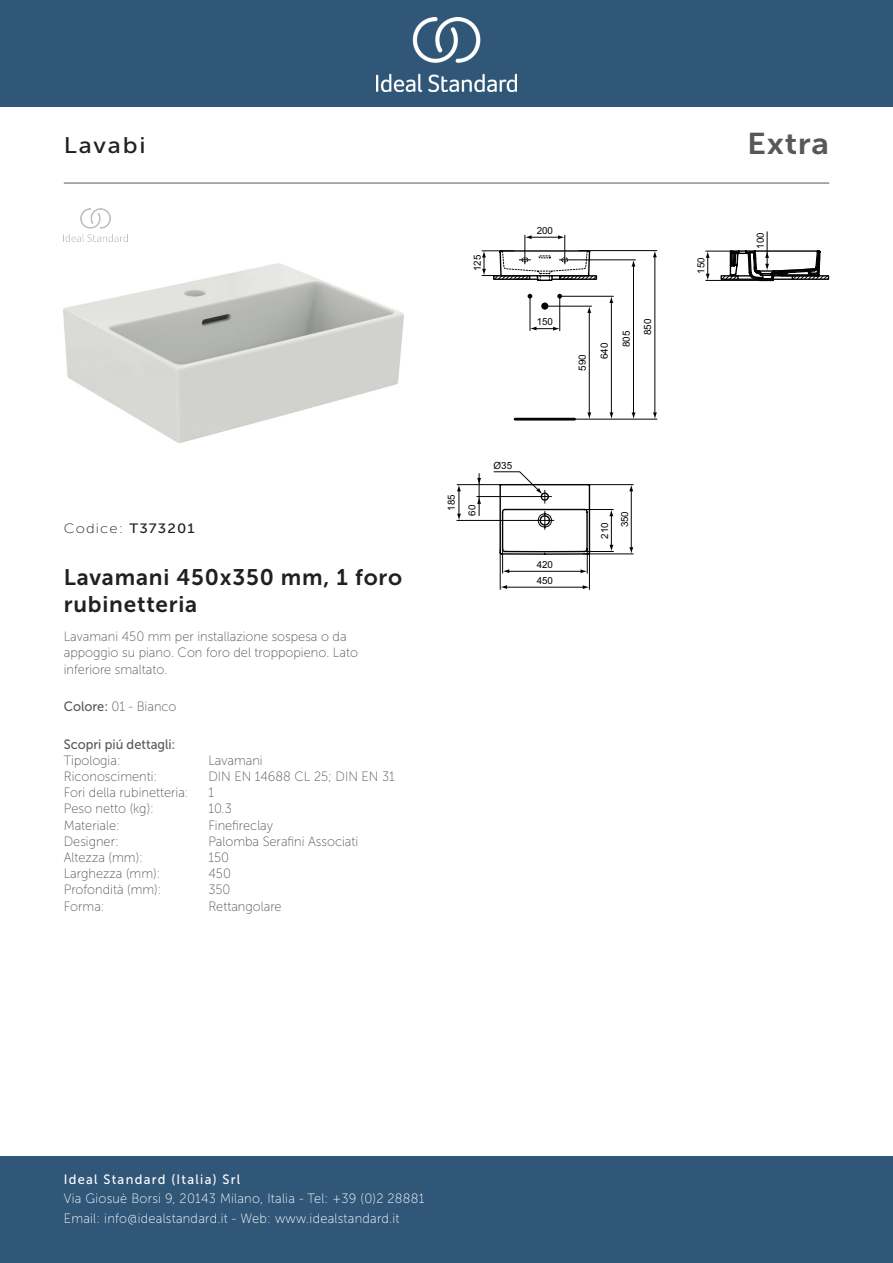
<style>
.page{position:relative;width:893px;height:1263px;background:#fff}
.page>*{position:absolute;margin:0;border:0;box-sizing:border-box;transform-origin:0 0}
._001_Produkttyp{font:30px "Museo Sans 700";letter-spacing:.02em;color:#57585a;scale:1.1 1}
.Article_Name{font:22.5px/27px "Museo Sans 700";letter-spacing:.035em;color:#231f20}
.t1{font:22.5px "Museo Sans 500";letter-spacing:.075em;color:#231f20;scale:1.1 1}
.t2{font:13.5px/19.5px "Museo Sans 100";letter-spacing:.02em;color:#fff;scale:.95 1}
.Marketing_Descriptio{font:13.5px/16.2px "Museo Sans 100";color:#57585a;scale:.95 1}
.Accreditations{font:13.5px "Museo Sans 100";color:#57585a;scale:.95 1}
.Designer{font:13.5px "Museo Sans 100";color:#57585a;scale:.95 1}
.t3{font:13.5px "Museo Sans 500";letter-spacing:.1em;color:#fff;scale:.95 1}
.Tap_Holes{font:13.5px "Museo Sans 100";color:#57585a;scale:.95 1}
.Material{font:13.5px "Museo Sans 100";color:#57585a;scale:.95 1}
.t4{font:13.5px "Museo Sans 500";color:#57585a;scale:.95 1}
.Type{font:13.5px "Museo Sans 100";color:#57585a;scale:.95 1}
.Net_Weight__kg{font:13.5px "Museo Sans 100";color:#57585a;scale:.95 1}
.Depth__mm{font:13.5px "Museo Sans 100";color:#57585a;scale:.95 1}
.Shape{font:13.5px "Museo Sans 100";color:#57585a;scale:.95 1}
.Width__mm{font:13.5px "Museo Sans 100";color:#57585a;scale:.95 1}
.Colour{font:13.5px "Museo Sans 100";color:#57585a;scale:.95 1}
.Height__mm{font:13.5px "Museo Sans 100";color:#57585a;scale:.95 1}
.t5{font:13.5px "Museo Sans 100";letter-spacing:.075em;color:#231f20;scale:1.1 1}
.t6{font:9.9px "Arial";color:#040503}
.t7{font:9.75px/20px "Arial";color:#040503}
.s1{font-family:"Museo Sans 500"}
</style>
<div class="page">
<div style="left:0;top:1157px;width:893px;height:106px;background:#305678"></div>
<div style="left:0;top:0;width:893px;height:107px;background:#305678"></div>
<img style="left:376px;top:18px;width:141px;height:73px">
<hr style="left:64px;top:183px;width:765px;height:1px;background:#57585a">
<img style="left:64px;top:264px;width:340px;height:178px">
<svg style="left:539px;top:250px;width:167px;height:276px"></svg>
<hr style="left:515px;top:418px;width:60px;height:3px;background:#040503">
<div style="left:541px;top:302px;width:7px;height:8px;background:#040503;border-radius:50%"></div>
<svg style="left:528px;top:294px;width:4px;height:5px"></svg>
<svg style="left:557px;top:294px;width:5px;height:5px"></svg>
<hr style="left:506px;top:587px;width:78px;height:1px;background:#040503">
<svg style="left:583px;top:585px;width:6px;height:4px"></svg>
<svg style="left:501px;top:585px;width:6px;height:4px"></svg>
<hr style="left:500px;top:549px;width:1px;height:40px;background:#040503">
<hr style="left:589px;top:549px;width:1px;height:40px;background:#040503">
<hr style="left:457px;top:520px;width:79px;height:1px;background:#040503">
<svg style="left:457px;top:485px;width:4px;height:35px"></svg>
<hr style="left:457px;top:484px;width:46px;height:1px;background:#040503">
<hr style="left:654px;top:255px;width:1px;height:159px;background:#040503">
<svg style="left:653px;top:412px;width:4px;height:7px"></svg>
<svg style="left:653px;top:251px;width:4px;height:6px"></svg>
<hr style="left:579px;top:250px;width:78px;height:1px;background:#040503">
<hr style="left:559px;top:259px;width:76px;height:1px;background:#040503">
<hr style="left:633px;top:265px;width:1px;height:149px;background:#040503">
<svg style="left:632px;top:412px;width:4px;height:7px"></svg>
<svg style="left:631px;top:260px;width:4px;height:7px"></svg>
<hr style="left:561px;top:296px;width:52px;height:1px;background:#040503">
<hr style="left:546px;top:306px;width:46px;height:1px;background:#040503">
<hr style="left:611px;top:302px;width:1px;height:112px;background:#040503">
<svg style="left:609px;top:412px;width:4px;height:7px"></svg>
<svg style="left:609px;top:296px;width:4px;height:7px"></svg>
<hr style="left:589px;top:311px;width:1px;height:103px;background:#040503">
<svg style="left:587px;top:412px;width:4px;height:7px"></svg>
<svg style="left:587px;top:306px;width:4px;height:7px"></svg>
<hr style="left:524px;top:419px;width:133px;height:1px;background:#040503">
<hr style="left:767px;top:232px;width:1px;height:35px;background:#040503">
<svg style="left:706px;top:249px;width:123px;height:33px"></svg>
<svg style="left:482px;top:235px;width:115px;height:48px"></svg>
<svg style="left:530px;top:326px;width:29px;height:5px"></svg>
<hr style="left:530px;top:296px;width:1px;height:34px;background:#040503">
<hr style="left:559px;top:296px;width:1px;height:35px;background:#040503">
<hr style="left:583px;top:553px;width:50px;height:1px;background:#040503">
<hr style="left:587px;top:484px;width:46px;height:1px;background:#040503">
<hr style="left:631px;top:490px;width:1px;height:59px;background:#040503">
<svg style="left:629px;top:547px;width:4px;height:7px"></svg>
<svg style="left:629px;top:485px;width:4px;height:6px"></svg>
<svg style="left:493px;top:471px;width:120px;height:102px"></svg>
<hr style="left:477px;top:496px;width:74px;height:1px;background:#040503">
<hr style="left:479px;top:473px;width:1px;height:43px;background:#040503">
<svg style="left:477px;top:478px;width:4px;height:7px"></svg>
<svg style="left:477px;top:497px;width:4px;height:7px"></svg>
<img style="left:65px;top:208px;width:63px;height:34px">
<p class="t1" style="left:64px;top:133px;width:76px">Lavabi</p>
<p class="_001_Produkttyp" style="left:747px;top:127px;width:76px">Extra</p>
<p class="t5" style="left:64px;top:521px;width:121px">Codice: <span class="s1">T373201</span></p>
<p class="Article_Name" style="left:64px;top:564px;width:340px">Lavamani 450x350 mm, 1 foro rubinetteria</p>
<p class="Marketing_Descriptio" style="left:64px;top:629px;width:311px">Lavamani 450 mm per installazione sospesa o da appoggio su piano. Con foro del troppopieno. Lato inferiore smaltato.</p>
<p class="Colour" style="left:64px;top:699px;width:120px"><span class="s1">Colore:</span> 01 - Bianco</p>
<p class="t4" style="left:64px;top:736px;width:119px">Scopri piú dettagli:</p>
<p class="Type" style="left:64px;top:753px;width:62px">Tipologia:</p>
<p class="Type" style="left:208px;top:753px;width:59px">Lavamani</p>
<p class="Accreditations" style="left:64px;top:769px;width:100px">Riconoscimenti:</p>
<p class="Accreditations" style="left:208px;top:769px;width:198px">DIN EN 14688 CL 25; DIN EN 31</p>
<p class="Tap_Holes" style="left:64px;top:785px;width:133px">Fori della rubinetteria:</p>
<p class="Tap_Holes" style="left:208px;top:785px;width:7px">1</p>
<p class="Net_Weight__kg" style="left:64px;top:801px;width:96px">Peso netto (kg):</p>
<p class="Net_Weight__kg" style="left:208px;top:801px;width:26px">10.3</p>
<p class="Material" style="left:64px;top:818px;width:61px">Materiale:</p>
<p class="Material" style="left:208px;top:818px;width:70px">Finefireclay</p>
<p class="Designer" style="left:64px;top:834px;width:59px">Designer:</p>
<p class="Designer" style="left:208px;top:834px;width:159px">Palomba Serafini Associati</p>
<p class="Height__mm" style="left:64px;top:850px;width:85px">Altezza (mm):</p>
<p class="Height__mm" style="left:208px;top:850px;width:23px">150</p>
<p class="Width__mm" style="left:64px;top:866px;width:103px">Larghezza (mm):</p>
<p class="Width__mm" style="left:208px;top:866px;width:25px">450</p>
<p class="Depth__mm" style="left:64px;top:882px;width:104px">Profondità (mm):</p>
<p class="Depth__mm" style="left:208px;top:882px;width:25px">350</p>
<p class="Shape" style="left:64px;top:899px;width:45px">Forma:</p>
<p class="Shape" style="left:208px;top:899px;width:79px">Rettangolare</p>
<p class="t7" style="left:467px;top:271px;width:18px;rotate:-90deg">125</p>
<p class="t7" style="left:537px;top:220px;width:18px">200</p>
<p class="t7" style="left:537px;top:312px;width:18px">150</p>
<p class="t6" style="left:576px;top:371px;width:18px;rotate:-90deg">590</p>
<p class="t6" style="left:598px;top:359px;width:18px;rotate:-90deg">640</p>
<p class="t6" style="left:620px;top:347px;width:18px;rotate:-90deg">805</p>
<p class="t6" style="left:641px;top:335px;width:18px;rotate:-90deg">850</p>
<p class="t7" style="left:442px;top:510px;width:18px;rotate:-90deg">185</p>
<p class="t7" style="left:462px;top:516px;width:12px;rotate:-90deg">60</p>
<p class="t6" style="left:493px;top:459px;width:20px">Ø35</p>
<p class="t7" style="left:537px;top:555px;width:18px">420</p>
<p class="t7" style="left:537px;top:571px;width:18px">450</p>
<p class="t7" style="left:595px;top:527px;width:18px;text-indent:-11px;rotate:-90deg">210<br>350</p>
<p class="t7" style="left:691px;top:274px;width:18px;rotate:-90deg">150</p>
<p class="t7" style="left:751px;top:249px;width:18px;rotate:-90deg">100</p>
<p class="t3" style="left:64px;top:1172px;width:187px">Ideal Standard (Italia) Srl</p>
<p class="t2" style="left:64px;top:1189px;width:381px">Via Giosuè Borsi 9, 20143 Milano, Italia - Tel: +39 (0)2 28881<br>Email: info@idealstandard.it - Web: www.idealstandard.it</p>
</div>
